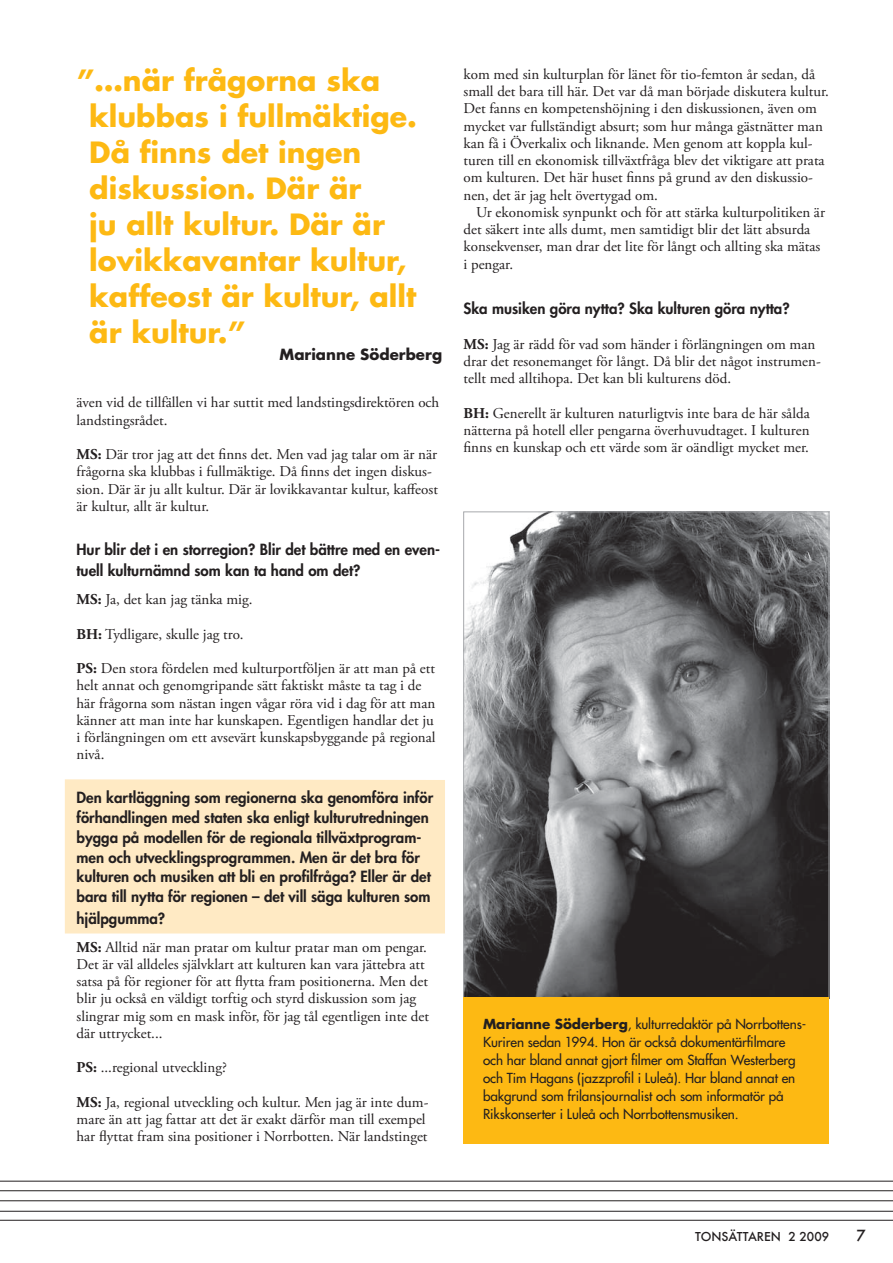
<style>
.page{position:relative;width:893px;height:1263px;background:#fff}
.page>*{position:absolute;margin:0;border:0;box-sizing:border-box;transform-origin:0 0}
.t1{font:700 28.5px/36px "Futura";color:#fdb913}
.t2{font:15px/17.2px "Adobe Garamond Pro";color:#231f20}
.t3{font:800 15px/19.8px "Futura";color:#231f20}
.t4{font:700 15px "Futura";color:#231f20}
.t5{font:500 15px "Futura";color:#231f20}
.t6{font:13.5px/18px "Futura";letter-spacing:-.005em;color:#231f20}
.t7{font:500 12px "Futura";color:#231f20}
.s1{font-weight:700}
</style>
<div class="page">
<div style="left:65px;top:779px;width:380px;height:154px;background:#ffeac4"></div>
<img style="left:465px;top:514px;width:362px;height:483px">
<div style="left:463px;top:997px;width:366px;height:147px;background:#fdb913"></div>
<hr style="left:0;top:1220px;width:893px;height:1px;background:#231f20">
<hr style="left:0;top:1211px;width:893px;height:1px;background:#231f20">
<hr style="left:0;top:1200px;width:893px;height:1px;background:#231f20">
<hr style="left:0;top:1190px;width:893px;height:1px;background:#231f20">
<hr style="left:0;top:1181px;width:893px;height:1px;background:#231f20">
<h1 class="t1" style="left:89px;top:62px;width:329px;text-indent:-13px">”…när frågorna ska klubbas i fullmäktige.<br>Då finns det ingen diskussion. Där är<br>ju allt kultur. Där är lovikkavantar kultur, kaffeost är kultur, allt är kultur.”</h1>
<p class="t4" style="left:280px;top:344px;width:164px">Marianne Söderberg</p>
<p class="t2" style="left:77px;top:395px;width:364px">även vid de tillfällen vi har suttit med landstingsdirektören och landstingsrådet.</p>
<p class="t2" style="left:77px;top:446px;width:363px"><span class="s1">MS:</span> Där tror jag att det finns det. Men vad jag talar om är när frågorna ska klubbas i fullmäktige. Då finns det ingen diskus&shy;sion. Där är ju allt kultur. Där är lovikkavantar kultur, kaffeost är kultur, allt är kultur.</p>
<p class="t3" style="left:77px;top:538px;width:365px;line-height:21.6px">Hur blir det i en storregion? Blir det bättre med en even&shy;tuell kulturnämnd som kan ta hand om det?</p>
<p class="t2" style="left:77px;top:591px;width:177px"><span class="s1">MS:</span> Ja, det kan jag tänka mig.</p>
<p class="t2" style="left:77px;top:626px;width:168px"><span class="s1">BH:</span> Tydligare, skulle jag tro.</p>
<p class="t2" style="left:77px;top:660px;width:361px"><span class="s1">PS:</span> Den stora fördelen med kulturportföljen är att man på ett helt annat och genomgripande sätt faktiskt måste ta tag i de här frågorna som nästan ingen vågar röra vid i dag för att man känner att man inte har kunskapen. Egentligen handlar det ju i förlängningen om ett avsevärt kunskapsbyggande på regional nivå.</p>
<p class="t3" style="left:77px;top:788px;width:358px">Den kartläggning som regionerna ska genomföra inför förhandlingen med staten ska enligt kulturutredningen bygga på modellen för de regionala tillväxtprogram&shy;men och utvecklingsprogrammen. Men är det bra för kulturen och musiken att bli en profilfråga? Eller är det bara till nytta för regionen – det vill säga kulturen som</p>
<p class="t3" style="left:77px;top:908px;width:90px">hjälpgumma?</p>
<p class="t2" style="left:77px;top:939px;width:354px"><span class="s1">MS:</span> Alltid när man pratar om kultur pratar man om pengar.<br>Det är väl alldeles självklart att kulturen kan vara jättebra att satsa på för regioner för att flytta fram positionerna. Men det blir ju också en väldigt torftig och styrd diskussion som jag slingrar mig som en mask inför, för jag tål egentligen inte det där uttrycket...</p>
<p class="t2" style="left:77px;top:1059px;width:152px"><span class="s1">PS:</span> ...regional utveckling?</p>
<p class="t2" style="left:77px;top:1094px;width:354px"><span class="s1">MS:</span> Ja, regional utveckling och kultur. Men jag är inte dum&shy;mare än att jag fattar att det är exakt därför man till exempel har flyttat fram sina positioner i Norrbotten. När landstinget</p>
<p class="t2" style="left:463px;top:66px;width:367px">kom med sin kulturplan för länet för tio-femton år sedan, då small det bara till här. Det var då man började diskutera kultur.<br>Det fanns en kompetenshöjning i den diskussionen, även om mycket var fullständigt absurt; som hur många gästnätter man kan få i Överkalix och liknande. Men genom att koppla kul&shy;turen till en ekonomisk tillväxtfråga blev det viktigare att prata om kulturen. Det här huset finns på grund av den diskussio&shy;nen, det är jag helt övertygad om.</p>
<p class="t2" style="left:463px;top:204px;width:363px;text-indent:13px">Ur ekonomisk synpunkt och för att stärka kulturpolitiken är det säkert inte alls dumt, men samtidigt blir det lätt absurda konsekvenser, man drar det lite för långt och allting ska mätas i pengar.</p>
<p class="t3" style="left:463px;top:299px;width:328px">Ska musiken göra nytta? Ska kulturen göra nytta?</p>
<p class="t2" style="left:463px;top:336px;width:359px"><span class="s1">MS:</span> Jag är rädd för vad som händer i förlängningen om man drar det resonemanget för långt. Då blir det något instrumen&shy;tellt med alltihopa. Det kan bli kulturens död.</p>
<p class="t2" style="left:463px;top:405px;width:348px;text-align:justify"><span class="s1">BH:</span> Generellt är kulturen naturligtvis inte bara de här sålda nätterna på hotell eller pengarna överhuvudtaget. I kulturen finns en kunskap och ett värde som är oändligt mycket mer.</p>
<p class="t6" style="left:483px;top:1015px;width:325px"><span class="s1">Marianne Söderberg</span>, kulturredaktör på Norrbottens-Kuriren sedan 1994. Hon är också dokumentärfilmare och har bland annat gjort filmer om Staffan Westerberg och Tim Hagans (jazzprofil i Luleå). Har bland annat en bakgrund som frilansjournalist och som informatör på Rikskonserter i Luleå och Norrbottensmusiken.</p>
<p class="t7" style="left:695px;top:1228px;width:135px">TONSÄTTAREN 2 2009</p>
<p class="t5" style="left:856px;top:1225px;width:11px">7</p>
</div>
